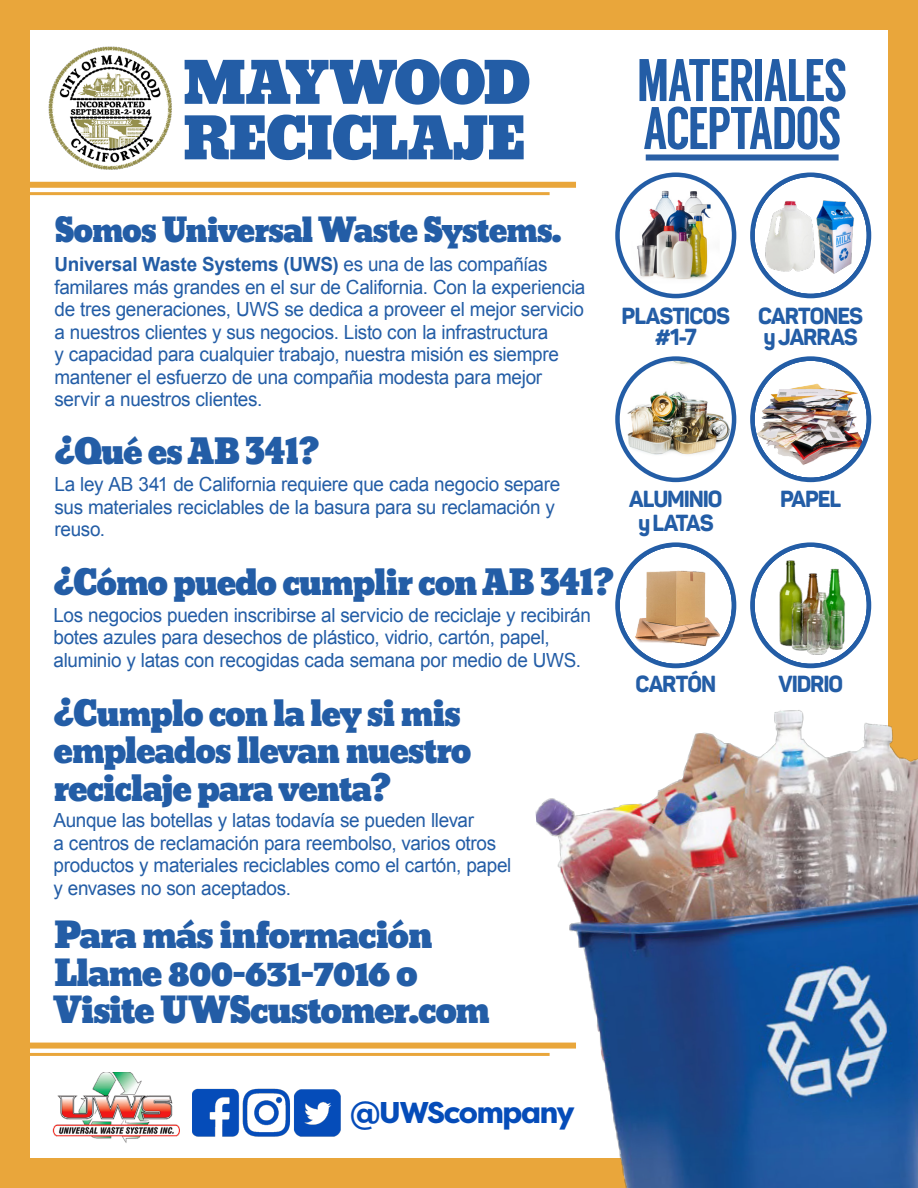
<style>
.page{position:relative;width:918px;height:1188px;background:#fff}
.page>*{position:absolute;margin:0;border:0;box-sizing:border-box;transform-origin:0 0}
.t1{font:60px "Langdon";letter-spacing:-.03em;color:#235da6;scale:.9 1}
.t2{font:55.5px "Bevan";letter-spacing:-.04em;color:#235da6}
.t3{font:34.5px "Bevan";letter-spacing:-.04em;color:#235da6}
.t4{font:33.45px "Bevan";letter-spacing:-.04em;color:#235da6}
.t5{font:31.95px "Bevan";letter-spacing:-.04em;color:#235da6}
.t6{font:800 30px "Filson Pro";letter-spacing:-.045em;color:#054cb9}
.t7{font:800 22.95px "Panton";letter-spacing:-.045em;color:#235da6;scale:.94 1}
.t8{font:19.5px/22.5px "Arial";letter-spacing:-.015em;color:#235da6}
.t9{font:700 19.5px "Arial";letter-spacing:-.01em;color:#235da6}
.s1{font-weight:400}
.s2{font-size:40.35px}
.s3{font-size:32.85px}
</style>
<div class="page">
<div style="left:0;top:0;width:918px;height:1188px;border:30px solid #e9a63b"></div>
<img style="left:530px;top:701px;width:388px;height:487px">
<div style="left:30px;top:182px;width:546px;height:6px;background:#e9a63b"></div>
<hr style="left:30px;top:192px;width:520px;height:3px;background:#e9a63b">
<img style="left:15px;top:1072px;width:165px;height:71px">
<img style="left:192px;top:1088px;width:148px;height:49px">
<img style="left:48px;top:46px;width:124px;height:124px">
<img style="left:632px;top:177px;width:88px;height:106px">
<div style="left:615px;top:172px;width:121px;height:126px;border:4px solid #235da6;border-radius:50%"></div>
<img style="left:618px;top:359px;width:115px;height:106px">
<div style="left:615px;top:356px;width:121px;height:126px;border:4px solid #235da6;border-radius:50%"></div>
<img style="left:752px;top:359px;width:117px;height:121px">
<div style="left:750px;top:356px;width:121px;height:126px;border:4px solid #235da6;border-radius:50%"></div>
<svg style="left:618px;top:545px;width:116px;height:121px"></svg>
<div style="left:615px;top:542px;width:121px;height:126px;border:4px solid #235da6;border-radius:50%"></div>
<svg style="left:752px;top:175px;width:117px;height:121px"></svg>
<div style="left:750px;top:172px;width:121px;height:126px;border:4px solid #235da6;border-radius:50%"></div>
<img style="left:752px;top:545px;width:117px;height:121px">
<div style="left:750px;top:542px;width:121px;height:126px;border:4px solid #235da6;border-radius:50%"></div>
<div style="left:646px;top:154px;width:193px;height:6px;background:#295fa5"></div>
<div style="left:30px;top:1043px;width:546px;height:6px;background:#e9a63b"></div>
<hr style="left:30px;top:1053px;width:520px;height:3px;background:#e9a63b">
<p class="t2" style="left:182px;top:39px;width:350px">MAYWOOD</p>
<p class="t2" style="left:182px;top:95px;width:346px">RECICLAJE</p>
<p class="t1" style="left:637px;top:45px;width:235px">MATERIALES</p>
<p class="t1" style="left:643px;top:93px;width:222px">ACEPTADOS</p>
<p class="t5" style="left:54px;top:205px;width:509px">Somos Universal Waste Systems.</p>
<p class="t9" style="left:54px;top:251px;width:495px">Universal Waste Systems (UWS) <span class="s1">es una de las compañías</span></p>
<p class="t8" style="left:54px;top:276px;width:533px;text-align:justify">familares más grandes en el sur de California. Con la experiencia de tres generaciones, UWS se dedica a proveer el mejor servicio a nuestros clientes y sus negocios. Listo con la infrastructura</p>
<p class="t8" style="left:54px;top:343px;width:506px">y capacidad para cualquier trabajo, nuestra misión es siempre mantener el esfuerzo de una compañia modesta para mejor</p>
<p class="t8" style="left:54px;top:388px;width:209px">servir a nuestros clientes.</p>
<p class="t7" style="left:622px;top:301px;width:117px">PLASTICOS</p>
<p class="t7" style="left:655px;top:322px;width:46px">#1-7</p>
<p class="t7" style="left:758px;top:301px;width:113px">CARTONES</p>
<p class="t7" style="left:764px;top:322px;width:102px">y JARRAS</p>
<p class="t4" style="left:54px;top:425px;width:266px">¿Qué es AB <span class="s2">341</span><span class="s3">?</span></p>
<p class="t8" style="left:54px;top:474px;width:507px">La ley AB 341 de California requiere que cada negocio separe sus materiales reciclables de la basura para su reclamación y reuso.</p>
<p class="t4" style="left:54px;top:556px;width:562px">¿Cómo puedo cumplir con AB <span class="s2">341</span><span class="s3">?</span></p>
<p class="t8" style="left:54px;top:604px;width:539px">Los negocios pueden inscribirse al servicio de reciclaje y recibirán</p>
<p class="t8" style="left:54px;top:626px;width:498px">botes azules para desechos de plástico, vidrio, cartón, papel,</p>
<p class="t8" style="left:54px;top:649px;width:529px">aluminio y latas con recogidas cada semana por medio de UWS.</p>
<p class="t4" style="left:54px;top:687px;width:409px">¿Cumplo con la ley si mis</p>
<p class="t4" style="left:54px;top:724px;width:419px">empleados llevan nuestro</p>
<p class="t4" style="left:54px;top:762px;width:339px">reciclaje para venta?</p>
<p class="t8" style="left:54px;top:809px;width:422px">Aunque las botellas y latas todavía se pueden llevar</p>
<p class="t8" style="left:54px;top:832px;width:444px">a centros de reclamación para reembolso, varios otros</p>
<p class="t8" style="left:54px;top:854px;width:459px">productos y materiales reciclables como el cartón, papel</p>
<p class="t8" style="left:54px;top:877px;width:239px">y envases no son aceptados.</p>
<p class="t3" style="left:54px;top:908px;width:381px">Para más información</p>
<p class="t3" style="left:54px;top:945px;width:366px">Llame 800-631-7016 o</p>
<p class="t3" style="left:54px;top:983px;width:438px">Visite UWScustomer.com</p>
<p class="t7" style="left:629px;top:484px;width:101px">ALUMINIO</p>
<p class="t7" style="left:780px;top:484px;width:66px">PAPEL</p>
<p class="t7" style="left:638px;top:508px;width:82px">y LATAS</p>
<p class="t7" style="left:635px;top:670px;width:87px">CARTÓN</p>
<p class="t7" style="left:778px;top:670px;width:71px">VIDRIO</p>
<p class="t6" style="left:350px;top:1094px;width:226px">@UWScompany</p>
</div>
